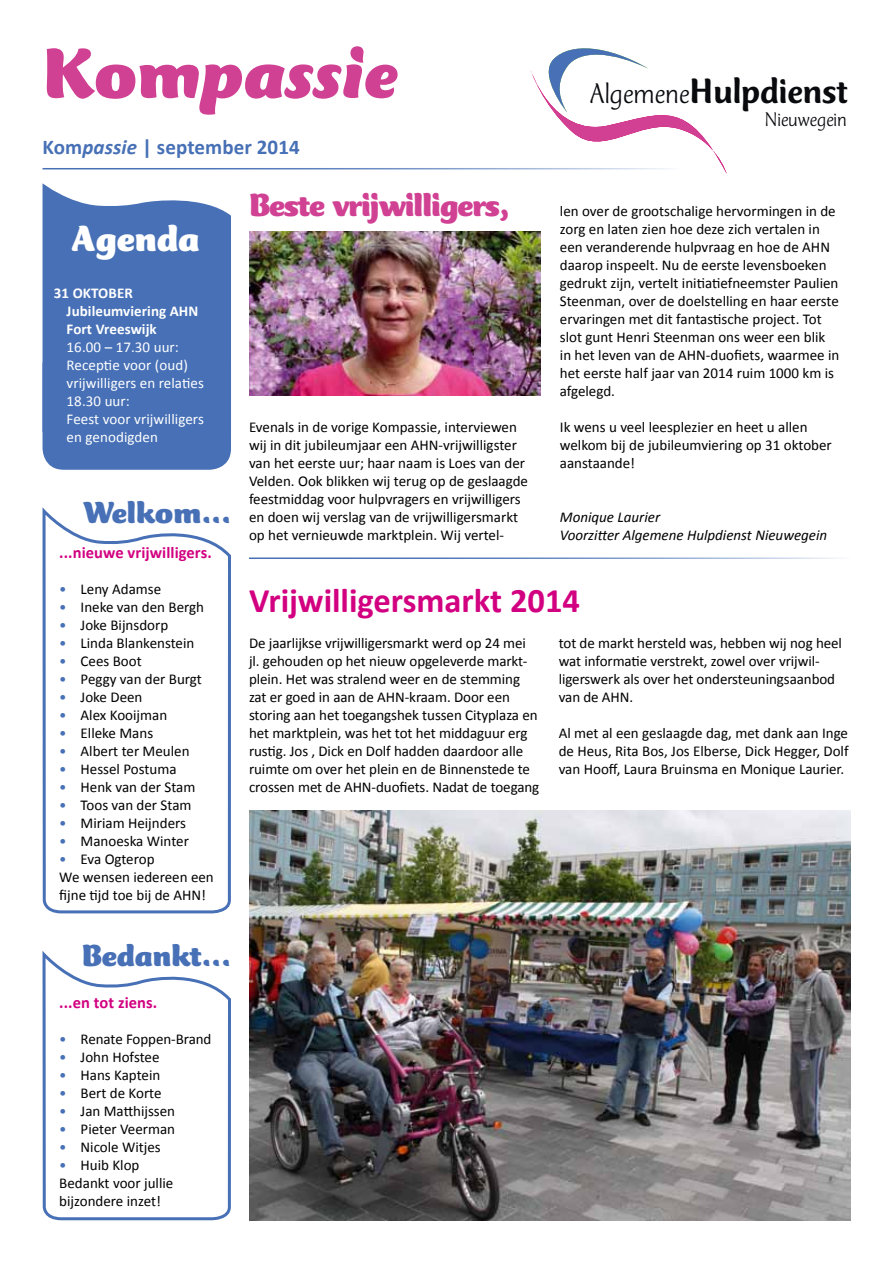
<style>
.page{position:relative;width:893px;height:1263px;background:#fff}
.page>*{position:absolute;margin:0;border:0;box-sizing:border-box;transform-origin:0 0}
.t1{font:italic 900 73.5px "CT Mercurius";color:#d14193}
.t2{font:900 37.5px "CT Mercurius";color:#fff}
.t3{font:500 36.6px "CT Mercurius";color:#090a0e}
.t4{font:700 34.5px "Calibri";color:#d20080}
.t5{font:900 33px "CT Mercurius";letter-spacing:-.03em;color:#d14193}
.t6{font:900 31.5px "CT Mercurius";color:#4770b6}
.t7{font:700 21px "Calibri";letter-spacing:.005em;color:#4770b6}
.t8{font:300 20.55px "CT Mercurius";color:#090a0e}
.t9{font:700 16.5px "Calibri";letter-spacing:.005em;color:#d20080}
.t10{font:15px/18px "Calibri";color:#000}
.t11{font:15px/18px "Calibri";letter-spacing:.005em;color:#fff}
.t12{font:italic 15px/18px "Calibri";color:#000}
.t13{font:700 15px/18px "Calibri";letter-spacing:.005em;color:#fff}
.s1{font-style:normal}
.s2{font-style:italic}
.s3{font-weight:300;font-size:29.4px}
.s4{color:#4770b6}
</style>
<div class="page">
<svg style="left:530px;top:48px;width:197px;height:126px"></svg>
<div style="left:43px;top:432px;width:188px;height:38px;background:#4770b6"></div>
<div style="left:43px;top:270px;width:188px;height:162px;background:#4770b6"></div>
<hr style="left:43px;top:168px;width:637px;height:1px;background:#4770b6">
<svg style="left:42px;top:168px;width:479px;height:102px"></svg>
<img style="left:249px;top:232px;width:291px;height:163px">
<hr style="left:249px;top:557px;width:601px;height:2px;background:#4770b6">
<svg style="left:42px;top:508px;width:189px;height:406px"></svg>
<svg style="left:42px;top:951px;width:189px;height:270px"></svg>
<img style="left:249px;top:810px;width:601px;height:410px">
<h1 class="t1" style="left:43px;top:35px;width:358px"><span class="s1">Kom</span>passie</h1>
<h3 class="t7" style="left:43px;top:134px;width:259px">Kom<span class="s2">passie</span> | september 2014</h3>
<h3 class="t3" style="left:590px;top:71px;width:259px"><span class="s3">Algemene</span>Hulpdienst</h3>
<h3 class="t8" style="left:765px;top:109px;width:84px">Nieuwegein</h3>
<h2 class="t2" style="left:72px;top:219px;width:129px">Agenda</h2>
<h2 class="t2" style="left:72px;top:275px;width:129px">Agenda</h2>
<p class="t13" style="left:67px;top:284px;width:133px;text-indent:-13px">31 OKTOBER<br>Jubileumviering AHN<br>Fort Vreeswijk</p>
<p class="t11" style="left:67px;top:338px;width:139px">16.00 – 17.30 uur:<br>Receptie voor (oud) vrijwilligers en relaties<br>18.30 uur:<br>Feest voor vrijwilligers en genodigden</p>
<h3 class="t6" style="left:84px;top:496px;width:149px">Welkom...</h3>
<p class="t9" style="left:59px;top:542px;width:154px">...nieuwe vrijwilligers.</p>
<p class="t10" style="left:59px;top:580px;width:103px"><span class="s4">•</span> Leny Adamse</p>
<p class="t10" style="left:59px;top:598px;width:146px"><span class="s4">•</span> Ineke van den Bergh</p>
<p class="t10" style="left:59px;top:616px;width:110px"><span class="s4">•</span> Joke Bijnsdorp</p>
<p class="t10" style="left:59px;top:634px;width:137px"><span class="s4">•</span> Linda Blankenstein</p>
<p class="t10" style="left:59px;top:652px;width:84px"><span class="s4">•</span> Cees Boot</p>
<p class="t10" style="left:59px;top:670px;width:144px"><span class="s4">•</span> Peggy van der Burgt</p>
<p class="t10" style="left:59px;top:688px;width:85px"><span class="s4">•</span> Joke Deen</p>
<p class="t10" style="left:59px;top:706px;width:109px"><span class="s4">•</span> Alex Kooijman</p>
<p class="t10" style="left:59px;top:724px;width:95px"><span class="s4">•</span> Elleke Mans</p>
<p class="t10" style="left:59px;top:742px;width:132px"><span class="s4">•</span> Albert ter Meulen</p>
<p class="t10" style="left:59px;top:760px;width:119px"><span class="s4">•</span> Hessel Postuma</p>
<p class="t10" style="left:59px;top:778px;width:138px"><span class="s4">•</span> Henk van der Stam</p>
<p class="t10" style="left:59px;top:796px;width:134px"><span class="s4">•</span> Toos van der Stam</p>
<p class="t10" style="left:59px;top:814px;width:128px"><span class="s4">•</span> Miriam Heijnders</p>
<p class="t10" style="left:59px;top:832px;width:131px"><span class="s4">•</span> Manoeska Winter</p>
<p class="t10" style="left:59px;top:850px;width:156px"><span class="s4">•</span> Eva Ogterop<br>We wensen iedereen een fijne tijd toe bij de AHN!</p>
<h3 class="t6" style="left:82px;top:939px;width:151px">Bedankt...</h3>
<p class="t9" style="left:59px;top:992px;width:99px">...en tot ziens.</p>
<p class="t10" style="left:59px;top:1030px;width:154px"><span class="s4">•</span> Renate Foppen-Brand</p>
<p class="t10" style="left:59px;top:1048px;width:102px"><span class="s4">•</span> John Hofstee</p>
<p class="t10" style="left:59px;top:1066px;width:103px"><span class="s4">•</span> Hans Kaptein</p>
<p class="t10" style="left:59px;top:1084px;width:104px"><span class="s4">•</span> Bert de Korte</p>
<p class="t10" style="left:59px;top:1102px;width:117px"><span class="s4">•</span> Jan Matthijssen</p>
<p class="t10" style="left:59px;top:1120px;width:117px"><span class="s4">•</span> Pieter Veerman</p>
<p class="t10" style="left:59px;top:1138px;width:103px"><span class="s4">•</span> Nicole Witjes</p>
<p class="t10" style="left:59px;top:1156px;width:116px"><span class="s4">•</span> Huib Klop<br>Bedankt voor jullie bijzondere inzet!</p>
<h3 class="t5" style="left:249px;top:188px;width:262px">Beste vrijwilligers,</h3>
<p class="t10" style="left:249px;top:418px;width:281px">Evenals in de vorige Kompassie, interviewen wij in dit jubileumjaar een AHN-vrijwilligster van het eerste uur; haar naam is Loes van der Velden. Ook blikken wij terug op de geslaagde feestmiddag voor hulpvragers en vrijwilligers en doen wij verslag van de vrijwilligersmarkt op het vernieuwde marktplein. Wij vertel-</p>
<p class="t10" style="left:560px;top:202px;width:281px">len over de grootschalige hervormingen in de zorg en laten zien hoe deze zich vertalen in een veranderende hulpvraag en hoe de AHN daarop inspeelt. Nu de eerste levensboeken gedrukt zijn, vertelt initiatiefneemster Paulien Steenman, over de doelstelling en haar eerste ervaringen met dit fantastische project. Tot slot gunt Henri Steenman ons weer een blik in het leven van de AHN-duofiets, waarmee in het eerste half jaar van 2014 ruim 1000 km is afgelegd.</p>
<p class="t10" style="left:560px;top:418px;width:273px">Ik wens u veel leesplezier en heet u allen welkom bij de jubileumviering op 31 oktober aanstaande!</p>
<p class="t12" style="left:560px;top:507px;width:269px">Monique Laurier<br>Voorzitter Algemene Hulpdienst Nieuwegein</p>
<h3 class="t4" style="left:249px;top:579px;width:333px">Vrijwilligersmarkt 2014</h3>
<p class="t10" style="left:249px;top:634px;width:292px">De jaarlijkse vrijwilligersmarkt werd op 24 mei jl. gehouden op het nieuw opgeleverde markt&shy;plein. Het was stralend weer en de stemming zat er goed in aan de AHN-kraam. Door een storing aan het toegangshek tussen Cityplaza en het marktplein, was het tot het middaguur erg rustig. Jos , Dick en Dolf hadden daardoor alle ruimte om over het plein en de Binnenstede te crossen met de AHN-duofiets. Nadat de toegang</p>
<p class="t10" style="left:559px;top:634px;width:285px">tot de markt hersteld was, hebben wij nog heel wat informatie verstrekt, zowel over vrijwil&shy;ligerswerk als over het ondersteuningsaanbod van de AHN.</p>
<p class="t10" style="left:559px;top:724px;width:291px;text-align:justify">Al met al een geslaagde dag, met dank aan Inge de Heus, Rita Bos, Jos Elberse, Dick Hegger, Dolf van Hooff, Laura Bruinsma en Monique Laurier.</p>
</div>
